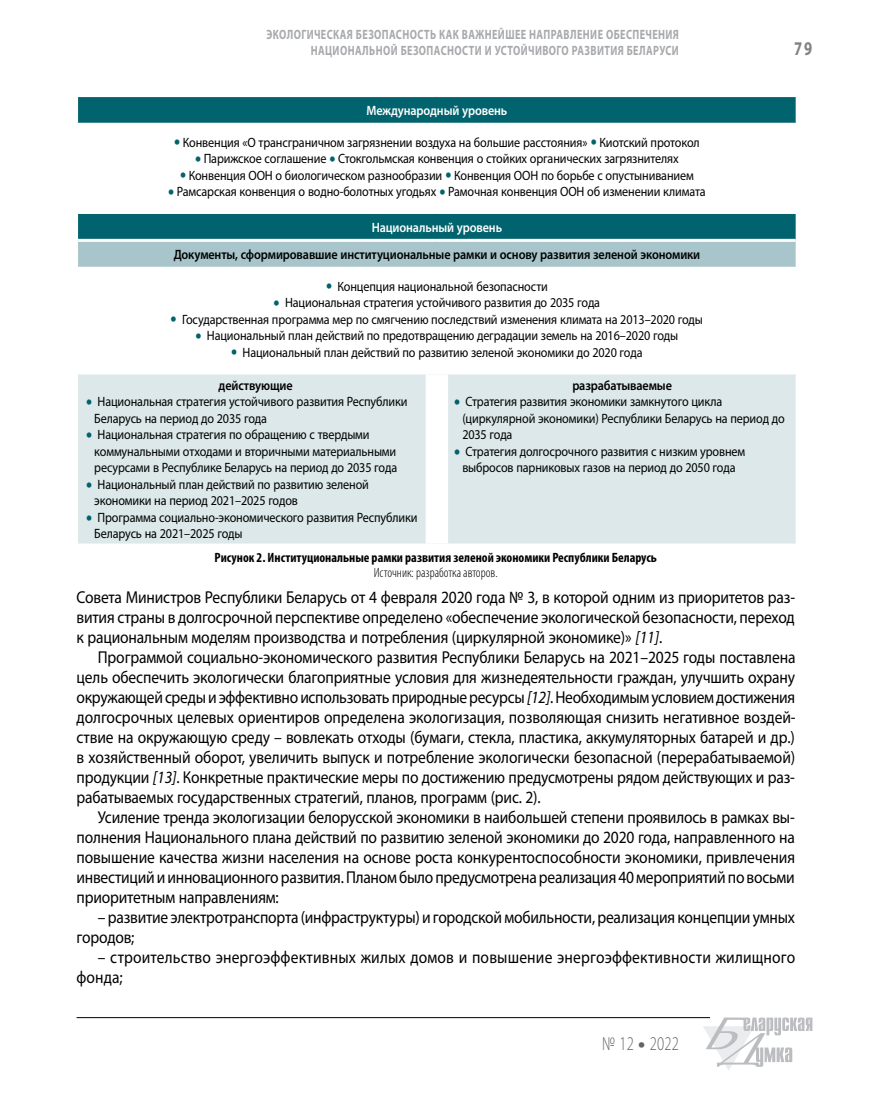
<style>
.page{position:relative;width:872px;height:1106px;background:#fff}
.page>*{position:absolute;margin:0;border:0;box-sizing:border-box;transform-origin:0 0}
.t1{font:300 19.5px "Myriad Pro";letter-spacing:.02em;color:#636467;scale:.75 1}
.t2{font:700 19.5px "Myriad Pro";color:#808285;scale:.75 1}
.t3{font:17.25px/20px "Myriad Pro";letter-spacing:-.01em;color:#000;text-align:justify;scale:.9 1}
.t4{font:17.25px/20px "Myriad Pro";letter-spacing:.01em;color:#000;scale:.9 1}
.t5{font:13.5px/16.5px "Myriad Pro";letter-spacing:-.01em;color:#000;text-align:center;scale:.9 1}
.t6{font:700 13.5px/16.2px "Myriad Pro";letter-spacing:.04em;color:#a7a9ac;text-align:right;scale:.75 1}
.t7{font:600 13.5px "Myriad Pro";letter-spacing:-.01em;color:#000;scale:.9 1}
.t8{font:700 condensed 13.5px "Myriad Pro";color:#000}
.t9{font:600 13.5px "Myriad Pro";letter-spacing:-.01em;color:#fff;scale:.9 1}
.t10{font:300 condensed 13.5px "Myriad Pro";color:#000}
.s1{font-style:italic}
.s2{font-weight:900}
</style>
<div class="page">
<hr style="left:77px;top:1017px;width:633px;height:1px;background:#000">
<svg style="left:703px;top:1017px;width:109px;height:53px"></svg>
<svg style="left:78px;top:97px;width:717px;height:26px;background:#03656e"></svg>
<div style="left:78px;top:214px;width:717px;height:25px;background:#00636d"></div>
<div style="left:77px;top:240px;width:719px;height:27px;background:#a7c5ca"></div>
<div style="left:78px;top:374px;width:717px;height:169px;background:#dce8e9"></div>
<svg style="left:77px;top:240px;width:1px;height:27px"></svg>
<hr style="left:795px;top:240px;width:2px;height:27px;background:#fff">
<hr style="left:78px;top:239px;width:359px;height:3px;background:#fff">
<hr style="left:437px;top:239px;width:358px;height:3px;background:#fff">
<div style="left:425px;top:374px;width:23px;height:169px;background:#fff"></div>
<svg style="left:87px;top:399px;width:4px;height:6px"></svg>
<svg style="left:87px;top:432px;width:4px;height:6px"></svg>
<svg style="left:87px;top:482px;width:4px;height:5px"></svg>
<svg style="left:87px;top:515px;width:4px;height:5px"></svg>
<svg style="left:455px;top:399px;width:4px;height:6px"></svg>
<svg style="left:455px;top:449px;width:4px;height:5px"></svg>
<p class="t6" style="left:266px;top:26px;width:551px">Экологическая безопасность как важнейшее направление обеспечения национальной безопасности и устойчивого развития Беларуси</p>
<p class="t2" style="left:794px;top:36px;width:26px">79</p>
<p class="t9" style="left:366px;top:102px;width:158px">Международный уровень</p>
<p class="t5" style="left:177px;top:134px;width:589px">Конвенция «О трансграничном загрязнении воздуха на большие расстояния» Киотский протокол Парижское соглашение Стокгольмская конвенция о стойких органических загрязнителях Конвенция ООН о биологическом разнообразии Конвенция ООН по борьбе с опустыниванием Рамсарская конвенция о водно-болотных угодьях Рамочная конвенция ООН об изменении климата</p>
<p class="t9" style="left:372px;top:219px;width:146px">Национальный уровень</p>
<p class="t7" style="left:174px;top:246px;width:586px">Документы, сформировавшие институциональные рамки и основу развития зеленой экономики</p>
<p class="t5" style="left:182px;top:278px;width:580px">Концепция национальной безопасности<br>Национальная стратегия устойчивого развития до 2035 года<br>Государственная программа мер по смягчению последствий изменения климата на 2013–2020 годы Национальный план действий по предотвращению деградации земель на 2016–2020 годы Национальный план действий по развитию зеленой экономики до 2020 года</p>
<p class="t7" style="left:219px;top:376px;width:84px">действующие</p>
<p class="t5" style="left:94px;top:393px;width:361px;text-align:left">Национальная стратегия устойчивого развития Республики Беларусь на период до 2035 года<br>Национальная стратегия по обращению с твердыми коммунальными отходами и вторичными материальными ресурсами в Республике Беларусь на период до 2035 года Национальный план действий по развитию зеленой экономики на период 2021–2025 годов<br>Программа социально-экономического развития Республики Беларусь на 2021–2025 годы</p>
<p class="t7" style="left:572px;top:376px;width:112px">разрабатываемые</p>
<p class="t5" style="left:462px;top:393px;width:360px;text-align:left">Стратегия развития экономики замкнутого цикла (циркулярной экономики) Республики Беларусь на период до 2035 года<br>Стратегия долгосрочного развития с низким уровнем выбросов парниковых газов на период до 2050 года</p>
<p class="t8" style="left:214px;top:549px;width:444px">Рисунок 2. Институциональные рамки развития зеленой экономики Республики Беларусь</p>
<p class="t10" style="left:374px;top:564px;width:125px">Источник: разработка авторов.</p>
<p class="t3" style="left:77px;top:587px;width:800px">Совета Министров Республики Беларусь от 4 февраля 2020 года № 3, в которой одним из приоритетов раз&shy;вития страны в долгосрочной перспективе определено «обеспечение экологической безопасности, переход к рациональным моделям производства и потребления (циркулярной экономике)» <span class="s1">[11]</span>.</p>
<p class="t3" style="left:77px;top:647px;width:800px;text-indent:21px">Программой социально-экономического развития Республики Беларусь на 2021–2025 годы поставлена цель обеспечить экологически благоприятные условия для жизнедеятельности граждан, улучшить охрану окружающей среды и эффективно использовать природные ресурсы <span class="s1">[12]</span>. Необходимым условием достижения долгосрочных целевых ориентиров определена экологизация, позволяющая снизить негативное воздей&shy;ствие на окружающую среду – вовлекать отходы (бумаги, стекла, пластика, аккумуляторных батарей и др.) в хозяйственный оборот, увеличить выпуск и потребление экологически безопасной (перерабатываемой) продукции <span class="s1">[13]</span>. Конкретные практические меры по достижению предусмотрены рядом действующих и раз&shy;рабатываемых государственных стратегий, планов, программ (рис. 2).</p>
<p class="t3" style="left:77px;top:807px;width:800px;text-indent:21px">Усиление тренда экологизации белорусской экономики в наибольшей степени проявилось в рамках вы&shy;полнения Национального плана действий по развитию зеленой экономики до 2020 года, направленного на повышение качества жизни населения на основе роста конкурентоспособности экономики, привлечения инвестиций и инновационного развития. Планом было предусмотрена реализация 40 мероприятий по восьми приоритетным направлениям:</p>
<p class="t3" style="left:77px;top:906px;width:799px;text-indent:21px">– развитие электротранспорта (инфраструктуры) и городской мобильности, реализация концепции умных городов;</p>
<p class="t4" style="left:77px;top:946px;width:800px;text-indent:21px">– строительство энергоэффективных жилых домов и повышение энергоэффективности жилищного фонда;</p>
<p class="t1" style="left:602px;top:1032px;width:104px">№ 12 <span class="s2">•</span> 2022</p>
</div>
